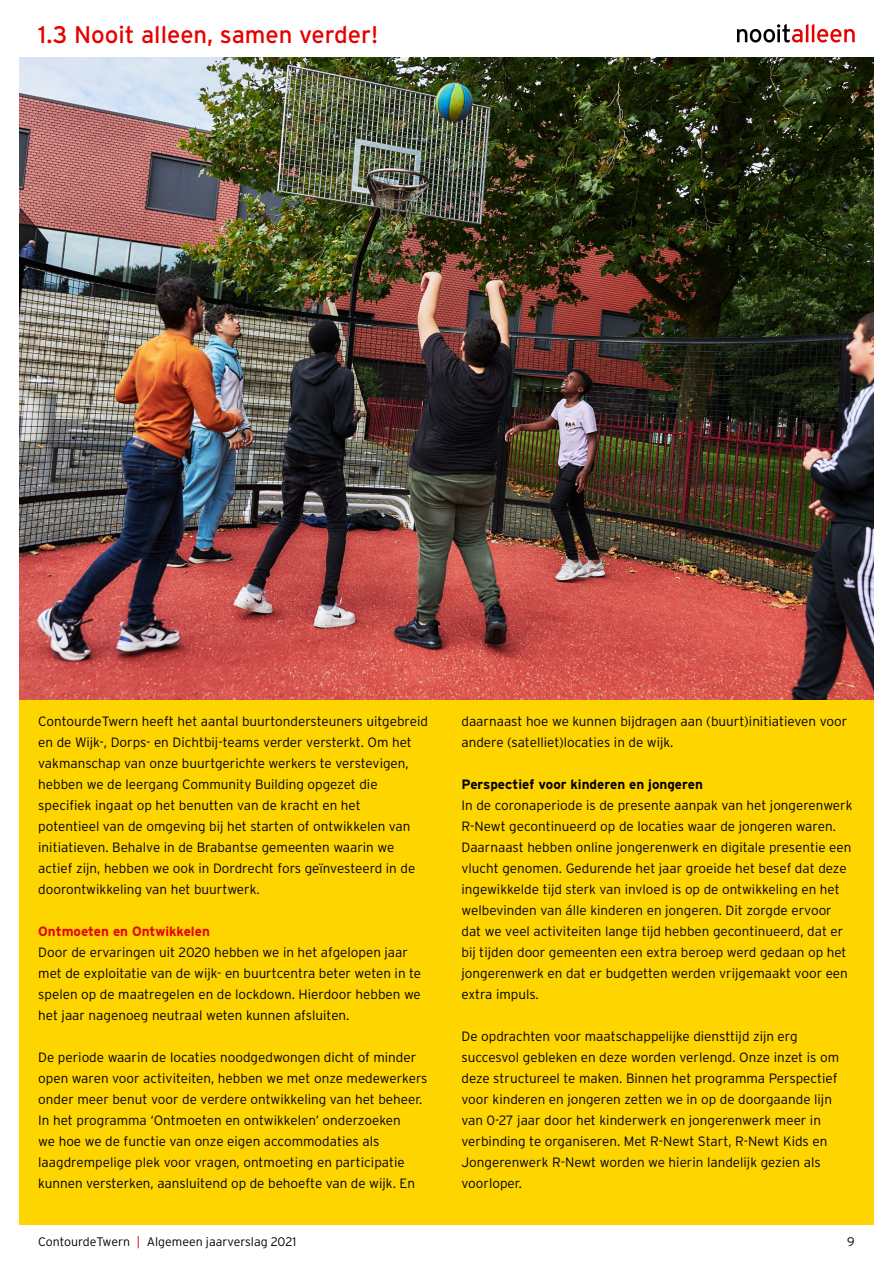
<style>
.page{position:relative;width:893px;height:1263px;background:#fff}
.page>*{position:absolute;margin:0;border:0;box-sizing:border-box;transform-origin:0 0}
.t1{font:24px "Interstate";color:#e60000}
.t2{font:300 13.5px/21px "Interstate";color:#000}
.t3{font:700 13.5px "Interstate";color:#000}
.t4{font:700 13.5px "Interstate";color:#e60000}
.t5{font:300 12.3px "Interstate";color:#000}
.s1{color:#e60000}
</style>
<div class="page">
<svg style="left:737px;top:24px;width:118px;height:19px"></svg>
<div style="left:19px;top:57px;width:855px;height:1168px;background:#ffd500"></div>
<img style="left:19px;top:57px;width:855px;height:642px">
<h1 class="t1" style="left:38px;top:21px;width:342px">1.3 Nooit alleen, samen verder!</h1>
<p class="t2" style="left:38px;top:711px;width:391px">ContourdeTwern heeft het aantal buurtondersteuners uitgebreid en de Wijk-, Dorps- en Dichtbij-teams verder versterkt. Om het vakmanschap van onze buurtgerichte werkers te verstevigen, hebben we de leergang Community Building opgezet die specifiek ingaat op het benutten van de kracht en het<br>potentieel van de omgeving bij het starten of ontwikkelen van initiatieven. Behalve in de Brabantse gemeenten waarin we actief zijn, hebben we ook in Dordrecht fors geïnvesteerd in de doorontwikkeling van het buurtwerk.</p>
<p class="t4" style="left:38px;top:924px;width:173px">Ontmoeten en Ontwikkelen</p>
<p class="t2" style="left:38px;top:942px;width:384px">Door de ervaringen uit 2020 hebben we in het afgelopen jaar met de exploitatie van de wijk- en buurtcentra beter weten in te spelen op de maatregelen en de lockdown. Hierdoor hebben we het jaar nagenoeg neutraal weten kunnen afsluiten.</p>
<p class="t2" style="left:38px;top:1047px;width:391px">De periode waarin de locaties noodgedwongen dicht of minder open waren voor activiteiten, hebben we met onze medewerkers onder meer benut voor de verdere ontwikkeling van het beheer.<br>In het programma ‘Ontmoeten en ontwikkelen’ onderzoeken<br>we hoe we de functie van onze eigen accommodaties als laagdrempelige plek voor vragen, ontmoeting en participatie kunnen versterken, aansluitend op de behoefte van de wijk. En</p>
<p class="t2" style="left:461px;top:711px;width:387px">daarnaast hoe we kunnen bijdragen aan (buurt)initiatieven voor andere (satelliet)locaties in de wijk.</p>
<p class="t3" style="left:461px;top:777px;width:243px">Perspectief voor kinderen en jongeren</p>
<p class="t2" style="left:461px;top:795px;width:393px">In de coronaperiode is de presente aanpak van het jongerenwerk R-Newt gecontinueerd op de locaties waar de jongeren waren.<br>Daarnaast hebben online jongerenwerk en digitale presentie een vlucht genomen. Gedurende het jaar groeide het besef dat deze ingewikkelde tijd sterk van invloed is op de ontwikkeling en het welbevinden van álle kinderen en jongeren. Dit zorgde ervoor dat we veel activiteiten lange tijd hebben gecontinueerd, dat er bij tijden door gemeenten een extra beroep werd gedaan op het jongerenwerk en dat er budgetten werden vrijgemaakt voor een extra impuls.</p>
<p class="t2" style="left:461px;top:1026px;width:379px">De opdrachten voor maatschappelijke diensttijd zijn erg succesvol gebleken en deze worden verlengd. Onze inzet is om deze structureel te maken. Binnen het programma Perspectief voor kinderen en jongeren zetten we in op de doorgaande lijn van 0-27 jaar door het kinderwerk en jongerenwerk meer in verbinding te organiseren. Met R-Newt Start, R-Newt Kids en Jongerenwerk R-Newt worden we hierin landelijk gezien als voorloper.</p>
<p class="t5" style="left:38px;top:1235px;width:259px">ContourdeTwern <span class="s1">|</span> Algemeen jaarverslag 2021</p>
<p class="t5" style="left:847px;top:1235px;width:9px">9</p>
</div>
